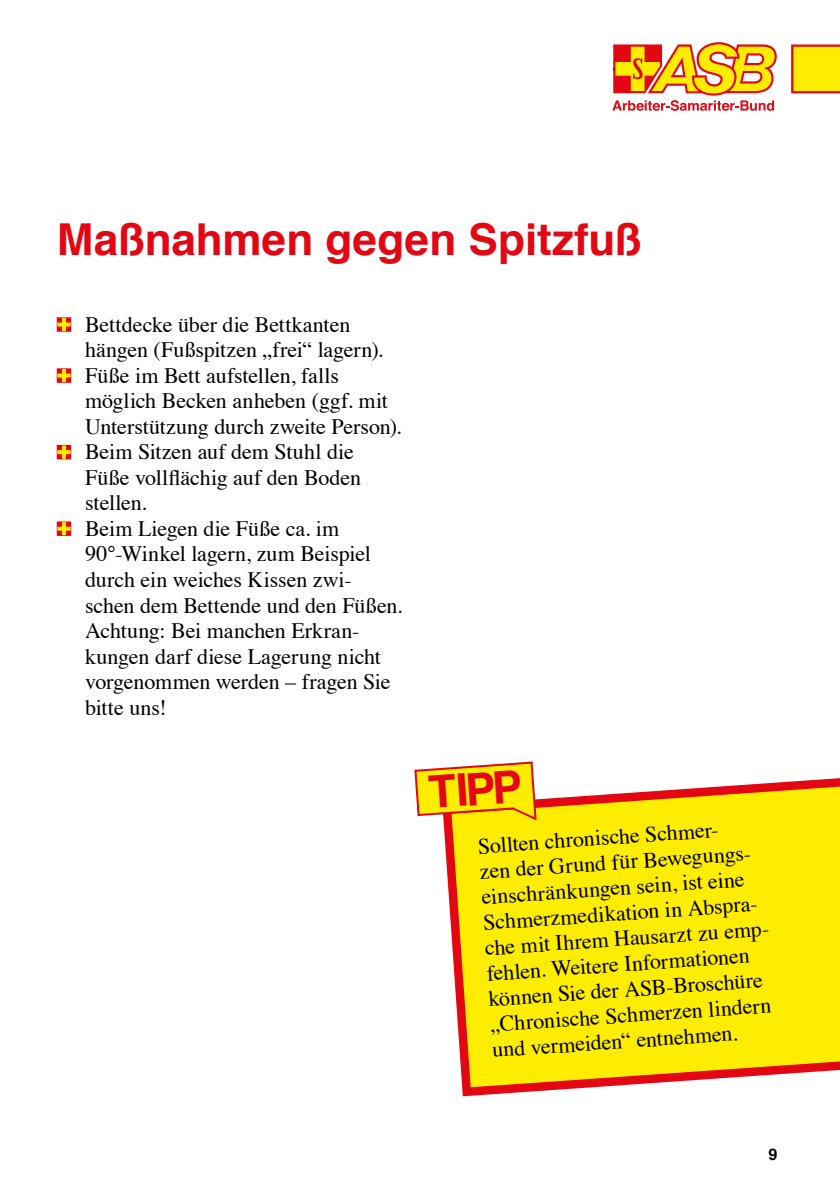
<style>
.page{position:relative;width:840px;height:1191px;background:#fff}
.page>*{position:absolute;margin:0;border:0;box-sizing:border-box;transform-origin:0 0}
.t1{font:700 45px "Helvetica";color:#e30613}
.t2{font:700 44px "Helvetica";color:#e30613}
.t3{font:22px/25.6px "Times";letter-spacing:-.005em;color:#000}
.t4{font:700 16px "Helvetica";color:#000}
</style>
<div class="page">
<svg style="left:57px;top:317px;width:14px;height:15px"></svg>
<svg style="left:57px;top:368px;width:14px;height:15px"></svg>
<svg style="left:57px;top:445px;width:14px;height:14px"></svg>
<svg style="left:57px;top:521px;width:14px;height:15px"></svg>
<svg style="left:443px;top:778px;width:396px;height:319px;background:#fddf18"></svg>
<svg style="left:414px;top:761px;width:123px;height:61px;background:#fcd722"></svg>
<svg style="left:612px;top:42px;width:164px;height:69px"></svg>
<svg style="left:791px;top:45px;width:48px;height:48px;background:#fbd102"></svg>
<h2 class="t2" style="left:57px;top:204px;width:586px">Maßnahmen gegen Spitzfuß</h2>
<p class="t3" style="left:85px;top:310px;width:319px">Bettdecke über die Bettkanten hängen (Fußspitzen „frei“ lagern).<br>Füße im Bett aufstellen, falls möglich Becken anheben (ggf. mit<br>Unterstützung durch zweite Person).<br>Beim Sitzen auf dem Stuhl die<br>Füße vollflächig auf den Boden stellen.<br>Beim Liegen die Füße ca. im<br>90°-Winkel lagern, zum Beispiel durch ein weiches Kissen zwi&shy;schen dem Bettende und den Füßen.<br>Achtung: Bei manchen Erkran&shy;kungen darf diese Lagerung nicht vorgenommen werden – fragen Sie bitte uns!</p>
<h1 class="t1" style="left:426px;top:756px;width:95px;rotate:-4deg">TIPP</h1>
<p class="t3" style="left:476px;top:831px;width:290px;rotate:-4deg">Sollten chronische Schmer-<br>zen der Grund für Bewegungs&shy;einschränkungen sein, ist eine<br>Schmerzmedikation in Abspra&shy;che mit Ihrem Hausarzt zu emp&shy;fehlen. Weitere Informationen können Sie der ASB-Broschüre „Chronische Schmerzen lindern und vermeiden“ entnehmen.</p>
<p class="t4" style="left:768px;top:1141px;width:10px">9</p>
</div>
